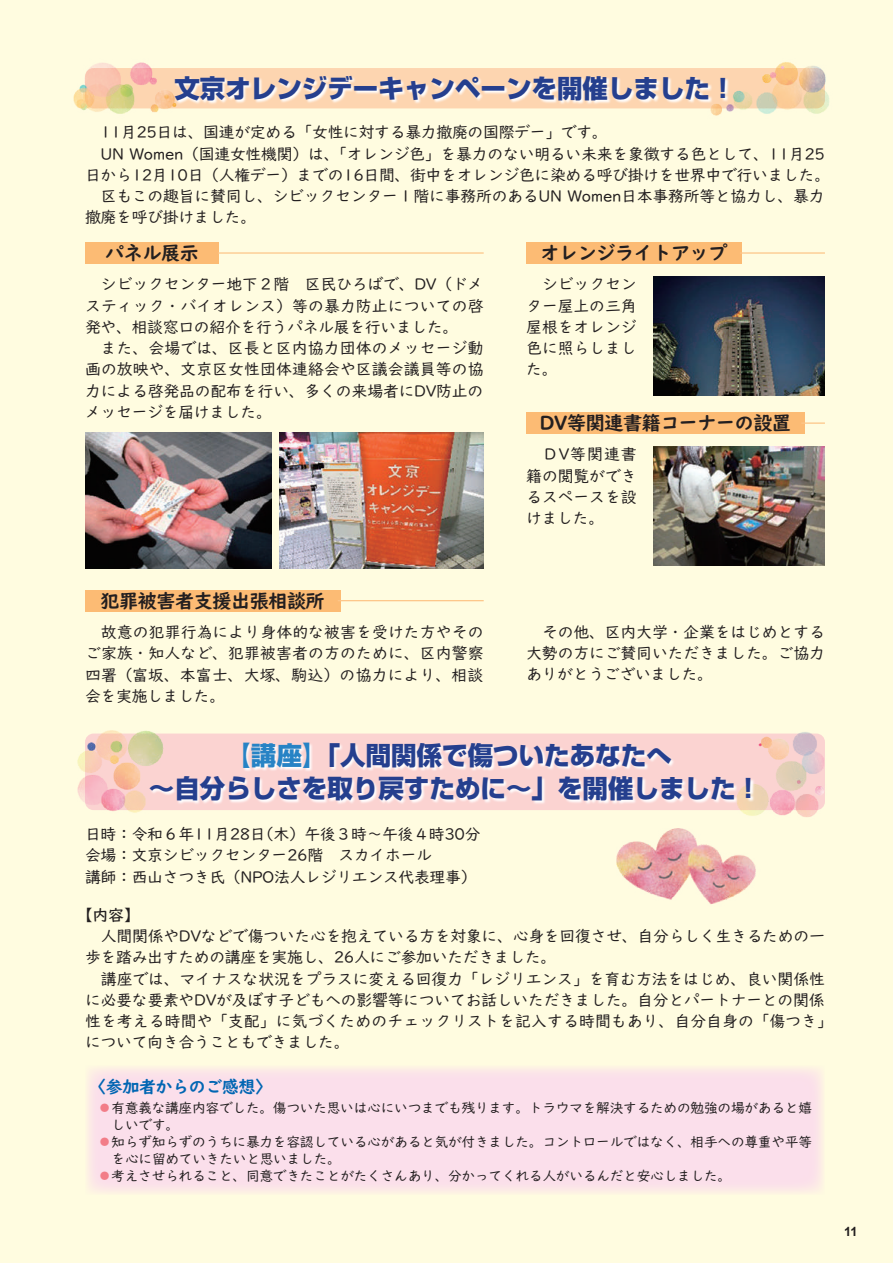
<style>
.page{position:relative;width:893px;height:1263px;background:#fffce0}
.page>*{position:absolute;margin:0;border:0;box-sizing:border-box;transform-origin:0 0}
.t1{font:800 25.5px/33px "Shin Go Pr 6 N";color:#253f8e;text-align:center}
.t2{font:700 19.2px "UD Digi Kyokasho Pro N";letter-spacing:-.025em;color:#231f20}
.t3{font:700 16.95px "UD Digi Kyokasho Pro N";letter-spacing:-.025em;color:#0166b3}
.t4{font:15.9px/21.3px "UD Digi Kyokasho Pro N";letter-spacing:-.02em;color:#231f20;text-align:justify}
.t5{font:500 15.9px "UD Digi Kyokasho Pro N";color:#231f20}
.t6{font:13.8px "UD Digi Kyokasho Pro N";letter-spacing:-.025em;color:#231f20}
.t7{font:700 12.75px "Arial";color:#231f20}
.s1{color:#2783c5}
.s2{font-family:"Ryumin Pr 6 N";font-weight:300;color:#f27d88}
</style>
<div class="page">
<img style="left:85px;top:433px;width:186px;height:136px">
<img style="left:654px;top:446px;width:171px;height:120px">
<img style="left:280px;top:433px;width:204px;height:136px">
<div style="left:85px;top:242px;width:134px;height:22px;background:#fcbb74"></div>
<hr style="left:218px;top:252px;width:266px;height:2px;background:#fdc689">
<div style="left:526px;top:242px;width:216px;height:22px;background:#fcbb74"></div>
<div style="left:526px;top:412px;width:279px;height:22px;background:#fcbb74"></div>
<div style="left:85px;top:1065px;width:740px;height:130px;background:#fbdfeb"></div>
<img style="left:617px;top:828px;width:139px;height:76px">
<img style="left:77px;top:730px;width:748px;height:87px">
<img style="left:73px;top:62px;width:756px;height:54px">
<svg style="left:175px;top:76px;width:554px;height:29px;background:#fde2c9"></svg>
<svg style="left:150px;top:742px;width:605px;height:63px;background:#fbdfdd"></svg>
<hr style="left:801px;top:422px;width:24px;height:2px;background:#fdc689">
<hr style="left:740px;top:252px;width:85px;height:2px;background:#fdc689">
<img style="left:654px;top:276px;width:171px;height:119px">
<div style="left:85px;top:590px;width:255px;height:21px;background:#fcbb74"></div>
<hr style="left:338px;top:600px;width:146px;height:1px;background:#fdc689">
<h1 class="t1" style="left:174px;top:71px;width:563px">文京オレンジデーキャンペーンを開催しました！</h1>
<p class="t4" style="left:85px;top:121px;width:747px;text-align:left">　11月25日は、国連が定める「女性に対する暴力撤廃の国際デー」です。<br>　UN Women（国連女性機関）は、「オレンジ色」を暴力のない明るい未来を象徴する色として、11月25日から12月10日（人権デー）までの16日間、街中をオレンジ色に染める呼び掛けを世界中で行いました。　区もこの趣旨に賛同し、シビックセンター１階に事務所のあるUN Women日本事務所等と協力し、暴力撤廃を呼び掛けました。</p>
<p class="t2" style="left:105px;top:237px;width:95px">パネル展示</p>
<p class="t2" style="left:541px;top:237px;width:189px">オレンジライトアップ</p>
<p class="t4" style="left:85px;top:273px;width:400px;text-indent:16px">シビックセンター地下２階　区民ひろばで、DV（ドメスティック・バイオレンス）等の暴力防止についての啓発や、相談窓口の紹介を行うパネル展を行いました。</p>
<p class="t4" style="left:85px;top:337px;width:400px;text-indent:16px">また、会場では、区長と区内協力団体のメッセージ動画の放映や、文京区女性団体連絡会や区議会議員等の協力による啓発品の配布を行い、多くの来場者にDV防止のメッセージを届けました。</p>
<p class="t4" style="left:526px;top:273px;width:112px;text-indent:16px">シビックセンター屋上の三角屋根をオレンジ色に照らしました。</p>
<p class="t2" style="left:540px;top:407px;width:253px">DV等関連書籍コーナーの設置</p>
<p class="t4" style="left:526px;top:443px;width:112px;text-indent:16px">ＤＶ等関連書籍の閲覧ができるスペースを設けました。</p>
<p class="t2" style="left:100px;top:585px;width:226px">犯罪被害者支援出張相談所</p>
<p class="t4" style="left:85px;top:621px;width:400px;text-indent:16px">故意の犯罪行為により身体的な被害を受けた方やそのご家族・知人など、犯罪被害者の方のために、区内警察四署（富坂、本富士、大塚、駒込）の協力により、相談会を実施しました。</p>
<p class="t4" style="left:526px;top:621px;width:300px;text-indent:16px">その他、区内大学・企業をはじめとする大勢の方にご賛同いただきました。ご協力ありがとうございました。</p>
<h1 class="t1" style="left:149px;top:738px;width:614px"><span class="s1">【講座】</span>「人間関係で傷ついたあなたへ<br>～自分らしさを取り戻すために～」を開催しました！</h1>
<p class="t4" style="left:85px;top:823px;width:397px;text-align:left">日時：令和６年11月28日（木）午後３時～午後４時30分会場：文京シビックセンター26階　スカイホール<br>講師：西山さつき氏（NPO法人レジリエンス代表理事）</p>
<p class="t5" style="left:77px;top:901px;width:64px">【内容】</p>
<p class="t4" style="left:85px;top:925px;width:741px;text-indent:16px">人間関係やDVなどで傷ついた心を抱えている方を対象に、心身を回復させ、自分らしく生きるための一歩を踏み出すための講座を実施し、26人にご参加いただきました。</p>
<p class="t4" style="left:85px;top:967px;width:750px;text-align:left;text-indent:16px">講座では、マイナスな状況をプラスに変える回復力「レジリエンス」を育む方法をはじめ、良い関係性に必要な要素やDVが及ぼす子どもへの影響等についてお話しいただきました。自分とパートナーとの関係性を考える時間や「支配」に気づくためのチェックリストを記入する時間もあり、自分自身の「傷つき」について向き合うこともできました。</p>
<p class="t3" style="left:89px;top:1072px;width:184px">〈参加者からのご感想〉</p>
<p class="t6" style="left:98px;top:1096px;width:716px"><span class="s2">⃝</span>有意義な講座内容でした。傷ついた思いは心にいつまでも残ります。トラウマを解決するための勉強の場があると嬉</p>
<p class="t6" style="left:112px;top:1113px;width:69px">しいです。</p>
<p class="t6" style="left:98px;top:1130px;width:716px"><span class="s2">⃝</span>知らず知らずのうちに暴力を容認している心があると気が付きました。コントロールではなく、相手への尊重や平等</p>
<p class="t6" style="left:112px;top:1147px;width:231px">を心に留めていきたいと思いました。</p>
<p class="t6" style="left:98px;top:1164px;width:635px"><span class="s2">⃝</span>考えさせられること、同意できたことがたくさんあり、分かってくれる人がいるんだと安心しました。</p>
<p class="t7" style="left:844px;top:1223px;width:15px">11</p>
</div>
